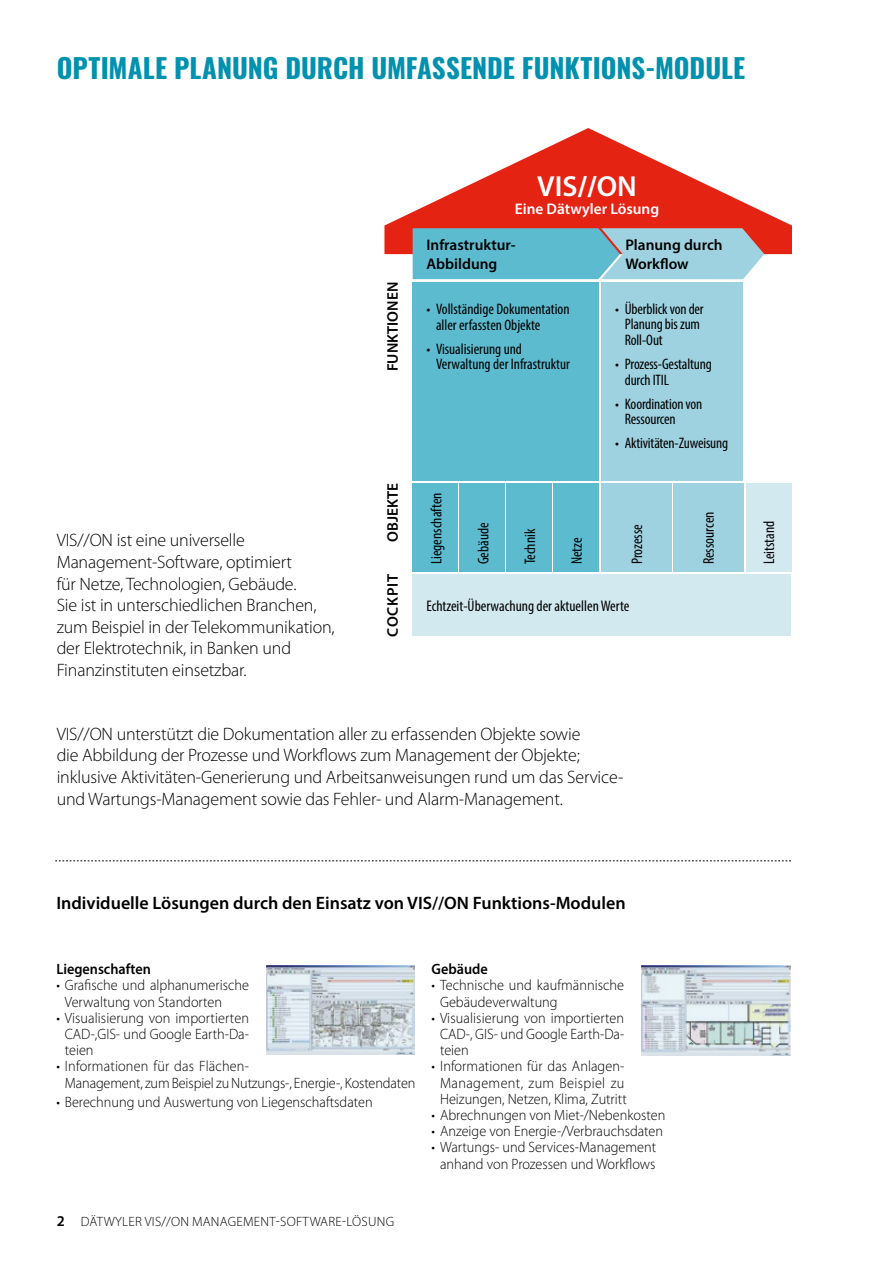
<style>
.page{position:relative;width:893px;height:1263px;background:#fff}
.page>*{position:absolute;margin:0;border:0;box-sizing:border-box;transform-origin:0 0}
.t1{font:600 29.1px "Myriad Pro";color:#fff}
.t2{font:700 27px "Oswald";letter-spacing:-.005em;color:#0091af}
.t3{font:300 18px/21.6px "Myriad Pro";letter-spacing:-.01em;color:#000}
.t4{font:600 18px "Myriad Pro";color:#000}
.t5{font:condensed 15.45px "Myriad Pro";color:#000}
.t6{font:600 15.45px/18.8px "Myriad Pro";color:#000}
.t7{font:600 15.45px "Myriad Pro";color:#fff}
.t8{font:600 15.45px "Myriad Pro";letter-spacing:.05em;color:#000}
.t9{font:condensed 15.3px/15.6px "Myriad Pro";letter-spacing:-.01em;color:#000}
.t10{font:300 15px/16.2px "Myriad Pro";color:#000;scale:.95 1}
.t11{font:600 15px "Myriad Pro";color:#000;scale:.95 1}
.t12{font:300 13.5px "Myriad Pro";letter-spacing:.02em;color:#000}
.s1{font-weight:700}
.s2{font-weight:600;font-size:15px}
</style>
<div class="page">
<img style="left:266px;top:965px;width:149px;height:90px">
<svg style="left:384px;top:128px;width:408px;height:126px;fill:#e42313"></svg>
<div style="left:413px;top:574px;width:378px;height:62px;background:#d2e9f0"></div>
<div style="left:601px;top:282px;width:142px;height:199px;background:#9fd2e0"></div>
<div style="left:746px;top:483px;width:45px;height:88px;background:#d2e9f0"></div>
<svg style="left:413px;top:228px;width:351px;height:51px;background:#7dc1d2"></svg>
<div style="left:601px;top:483px;width:71px;height:88px;background:#9fd2e0"></div>
<div style="left:673px;top:483px;width:70px;height:88px;background:#9fd2e0"></div>
<div style="left:413px;top:483px;width:45px;height:89px;background:#5dbbd0"></div>
<div style="left:459px;top:483px;width:46px;height:89px;background:#5dbbd0"></div>
<div style="left:506px;top:483px;width:46px;height:89px;background:#5dbbd0"></div>
<div style="left:553px;top:483px;width:46px;height:89px;background:#5dbbd0"></div>
<div style="left:413px;top:282px;width:186px;height:199px;background:#5dbbd0"></div>
<img style="left:641px;top:966px;width:149px;height:89px">
<svg style="left:55px;top:860px;width:736px;height:1px"></svg>
<h2 class="t2" style="left:57px;top:54px;width:690px">OPTIMALE PLANUNG DURCH UMFASSENDE FUNKTIONS-MODULE</h2>
<p class="t3" style="left:57px;top:529px;width:279px">VIS//ON ist eine universelle Management-Software, optimiert<br>für Netze, Technologien, Gebäude.<br>Sie ist in unterschiedlichen Branchen, zum Beispiel in der Telekommunikation, der Elektrotechnik, in Banken und Finanzinstituten einsetzbar.</p>
<p class="t6" style="left:383px;top:371px;width:91px;rotate:-90deg">FUNKTIONEN</p>
<p class="t6" style="left:383px;top:542px;width:60px;rotate:-90deg">OBJEKTE</p>
<p class="t8" style="left:383px;top:637px;width:64px;rotate:-90deg">COCKPIT</p>
<h1 class="t1" style="left:537px;top:168px;width:101px">VIS<span class="s1">//</span>ON</h1>
<p class="t7" style="left:515px;top:199px;width:146px">Eine Dätwyler Lösung</p>
<p class="t6" style="left:625px;top:235px;width:99px">Planung durch<br>Workflow</p>
<p class="t9" style="left:625px;top:301px;width:80px;text-indent:-10px">• Überblick von der<br>Planung bis zum<br>Roll-Out</p>
<p class="t9" style="left:625px;top:356px;width:89px;text-indent:-10px">• Prozess-Gestaltung durch ITIL</p>
<p class="t9" style="left:625px;top:396px;width:79px;text-indent:-10px">• Koordination von<br>Ressourcen</p>
<p class="t9" style="left:615px;top:435px;width:115px">• Aktivitäten-Zuweisung</p>
<p class="t6" style="left:426px;top:235px;width:91px">Infrastruktur-<br>Abbildung</p>
<p class="t9" style="left:436px;top:301px;width:135px;text-indent:-10px">• Vollständige Dokumentation aller erfassten Objekte</p>
<p class="t9" style="left:436px;top:341px;width:135px;text-indent:-10px">• Visualisierung und<br>Verwaltung der Infrastruktur</p>
<p class="t5" style="left:427px;top:564px;width:73px;rotate:-90deg">Liegenschaften</p>
<p class="t5" style="left:474px;top:564px;width:43px;rotate:-90deg">Gebäude</p>
<p class="t5" style="left:521px;top:564px;width:37px;rotate:-90deg">Technik</p>
<p class="t5" style="left:567px;top:564px;width:28px;rotate:-90deg">Netze</p>
<p class="t5" style="left:628px;top:564px;width:42px;rotate:-90deg">Prozesse</p>
<p class="t5" style="left:426px;top:596px;width:204px">Echtzeit-Überwachung der aktuellen Werte</p>
<p class="t5" style="left:699px;top:564px;width:54px;rotate:-90deg">Ressourcen</p>
<p class="t5" style="left:760px;top:564px;width:45px;rotate:-90deg">Leitstand</p>
<p class="t3" style="left:57px;top:723px;width:568px">VIS//ON unterstützt die Dokumentation aller zu erfassenden Objekte sowie<br>die Abbildung der Prozesse und Workflows zum Management der Objekte; inklusive Aktivitäten-Generierung und Arbeitsanweisungen rund um das Service&shy;und Wartungs-Management sowie das Fehler- und Alarm-Management.</p>
<p class="t4" style="left:56px;top:891px;width:571px">Individuelle Lösungen durch den Einsatz von VIS//ON Funktions-Modulen</p>
<p class="t11" style="left:56px;top:960px;width:101px">Liegenschaften</p>
<p class="t10" style="left:65px;top:977px;width:195px;text-indent:-8px">• Grafische und alphanumerische<br>Verwaltung von Standorten</p>
<p class="t10" style="left:65px;top:1009px;width:195px;text-align:justify;text-indent:-8px">• Visualisierung von importierten CAD-,GIS- und Google Earth-Da&shy;teien</p>
<p class="t10" style="left:65px;top:1058px;width:371px;text-indent:-8px">• Informationen für das Flächen-<br>Management, zum Beispiel zu Nutzungs-, Energie-, Kostendaten</p>
<p class="t10" style="left:56px;top:1094px;width:334px">• Berechnung und Auswertung von Liegenschaftsdaten</p>
<p class="t11" style="left:432px;top:960px;width:61px">Gebäude</p>
<p class="t10" style="left:440px;top:977px;width:195px;text-indent:-8px">• Technische und kaufmännische<br>Gebäudeverwaltung</p>
<p class="t10" style="left:440px;top:1009px;width:195px;text-align:justify;text-indent:-8px">• Visualisierung von importierten CAD-, GIS- und Google Earth-Da&shy;teien</p>
<p class="t10" style="left:432px;top:1058px;width:207px;text-align:center">• Informationen für das Anlagen-<br>Management, zum Beispiel zu<br>Heizungen, Netzen, Klima, Zutritt</p>
<p class="t10" style="left:432px;top:1107px;width:247px">• Abrechnungen von Miet-/Nebenkosten</p>
<p class="t10" style="left:432px;top:1123px;width:245px">• Anzeige von Energie-/Verbrauchsdaten</p>
<p class="t10" style="left:432px;top:1139px;width:238px;text-align:center">• Wartungs- und Services-Management anhand von Prozessen und Workflows</p>
<p class="t12" style="left:57px;top:1213px;width:339px"><span class="s2">2</span> DÄTWYLER VIS//ON MANAGEMENT-SOFTWARE-LÖSUNG</p>
</div>
